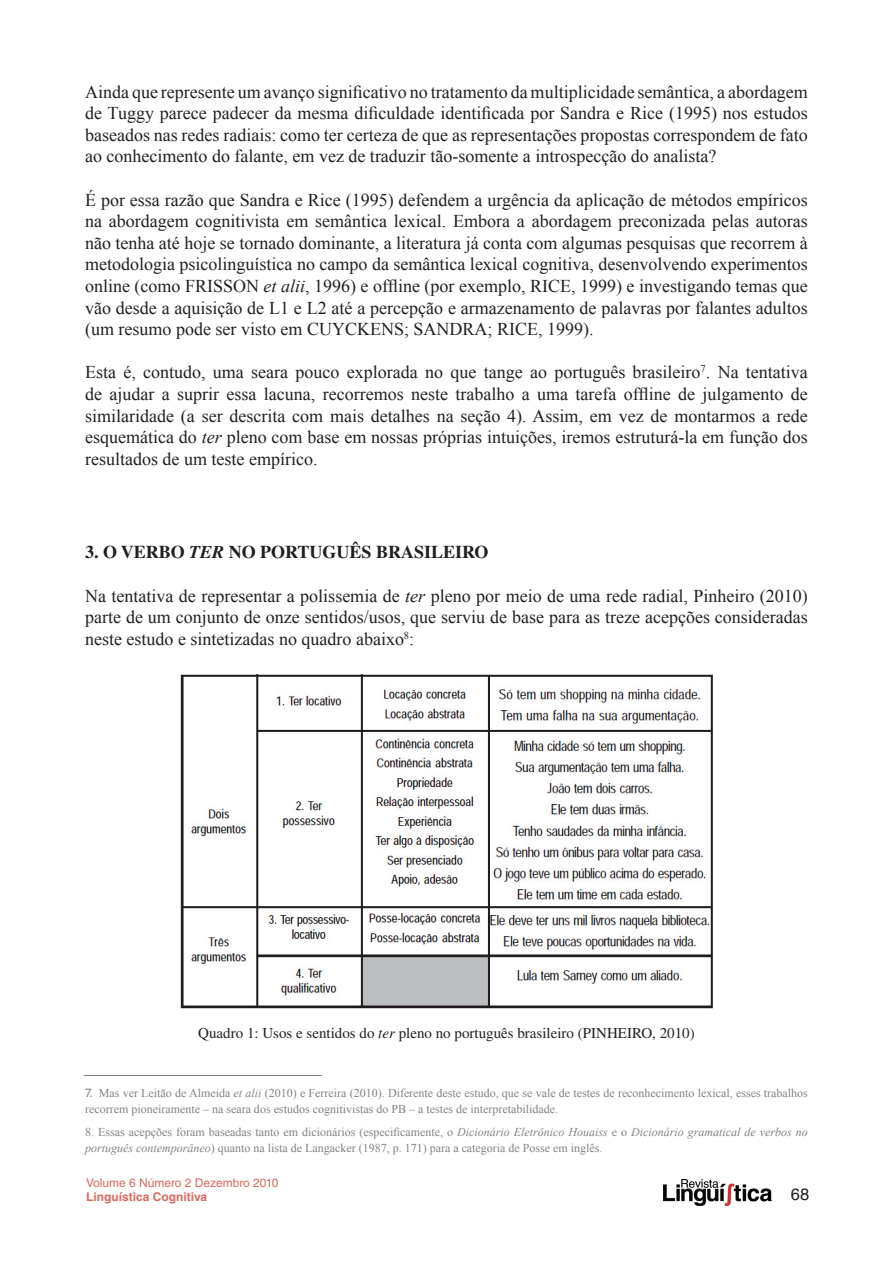
<style>
.page{position:relative;width:893px;height:1263px;background:#fff}
.page>*{position:absolute;margin:0;border:0;box-sizing:border-box;transform-origin:0 0}
.t1{font:18px/21.6px "Times New Roman";color:#231f20;text-align:justify}
.t2{font:700 18px "Times LT Std";color:#231f20}
.t3{font:16.5px "Helvetica LT Std";color:#231f20}
.t4{font:15px "Times LT Std";color:#231f20}
.t5{font:12px/16.5px "Times New Roman";color:#808285}
.t6{font:12px "Helvetica LT Std";color:#d86b5f}
.t7{font:700 12px "Helvetica LT Std";color:#d86b5f}
.s1{font-style:italic}
.s2{font-family:"Helvetica LT Std"}
</style>
<div class="page">
<img style="left:663px;top:1179px;width:109px;height:27px">
<img style="left:180px;top:674px;width:533px;height:335px">
<hr style="left:84px;top:1075px;width:238px;height:1px;background:#808285">
<p class="t1" style="left:85px;top:80px;width:724px">Ainda que represente um avanço significativo no tratamento da multiplicidade semântica, a abordagem de Tuggy parece padecer da mesma dificuldade identificada por Sandra e Rice (1995) nos estudos baseados nas redes radiais: como ter certeza de que as representações propostas correspondem de fato ao conhecimento do falante, em vez de traduzir tão-somente a introspecção do analista?</p>
<p class="t1" style="left:85px;top:188px;width:724px">É por essa razão que Sandra e Rice (1995) defendem a urgência da aplicação de métodos empíricos na abordagem cognitivista em semântica lexical. Embora a abordagem preconizada pelas autoras não tenha até hoje se tornado dominante, a literatura já conta com algumas pesquisas que recorrem à metodologia psicolinguística no campo da semântica lexical cognitiva, desenvolvendo experimentos online (como FRISSON <span class="s1">et alii</span>, 1996) e offline (por exemplo, RICE, 1999) e investigando temas que vão desde a aquisição de L1 e L2 até a percepção e armazenamento de palavras por falantes adultos (um resumo pode ser visto em CUYCKENS; SANDRA; RICE, 1999).</p>
<p class="t1" style="left:85px;top:361px;width:724px">Esta é, contudo, uma seara pouco explorada no que tange ao português brasileiro<sup>7</sup>. Na tentativa de ajudar a suprir essa lacuna, recorremos neste trabalho a uma tarefa offline de julgamento de similaridade (a ser descrita com mais detalhes na seção 4). Assim, em vez de montarmos a rede esquemática do <span class="s1">ter</span> pleno com base em nossas próprias intuições, iremos estruturá-la em função dos resultados de um teste empírico.</p>
<p class="t2" style="left:85px;top:541px;width:405px">3. O VERBO <span class="s1">ter</span> NO PORTUGUÊS BRASILEIRO</p>
<p class="t1" style="left:85px;top:584px;width:724px">Na tentativa de representar a polissemia de <span class="s1">ter</span> pleno por meio de uma rede radial, Pinheiro (2010) parte de um conjunto de onze sentidos/usos, que serviu de base para as treze acepções consideradas neste estudo e sintetizadas no quadro abaixo<sup>8</sup>:</p>
<p class="t4" style="left:198px;top:1025px;width:498px">Quadro 1: Usos e sentidos do <span class="s1">ter</span> pleno no português brasileiro (PINHEIRO, 2010)</p>
<p class="t5" style="left:85px;top:1084px;width:724px"><span class="s2">7.</span> Mas ver Leitão de Almeida <span class="s1">et alii</span> (2010) e Ferreira (2010). Diferente deste estudo, que se vale de testes de reconhecimento lexical, esses trabalhos recorrem pioneiramente – na seara dos estudos cognitivistas do PB – a testes de interpretabilidade.</p>
<p class="t5" style="left:85px;top:1123px;width:724px">8. Essas acepções foram baseadas tanto em dicionários (especificamente, o <span class="s1">Dicionário Eletrônico Houaiss</span> e o <span class="s1">Dicionário gramatical de verbos no português contemporâneo</span>) quanto na lista de Langacker (1987, p. 171) para a categoria de Posse em inglês.</p>
<p class="t6" style="left:86px;top:1175px;width:194px">Volume 6 Número 2 Dezembro 2010</p>
<p class="t7" style="left:86px;top:1189px;width:123px">Linguística Cognitiva</p>
<p class="t3" style="left:791px;top:1185px;width:20px">68</p>
</div>
